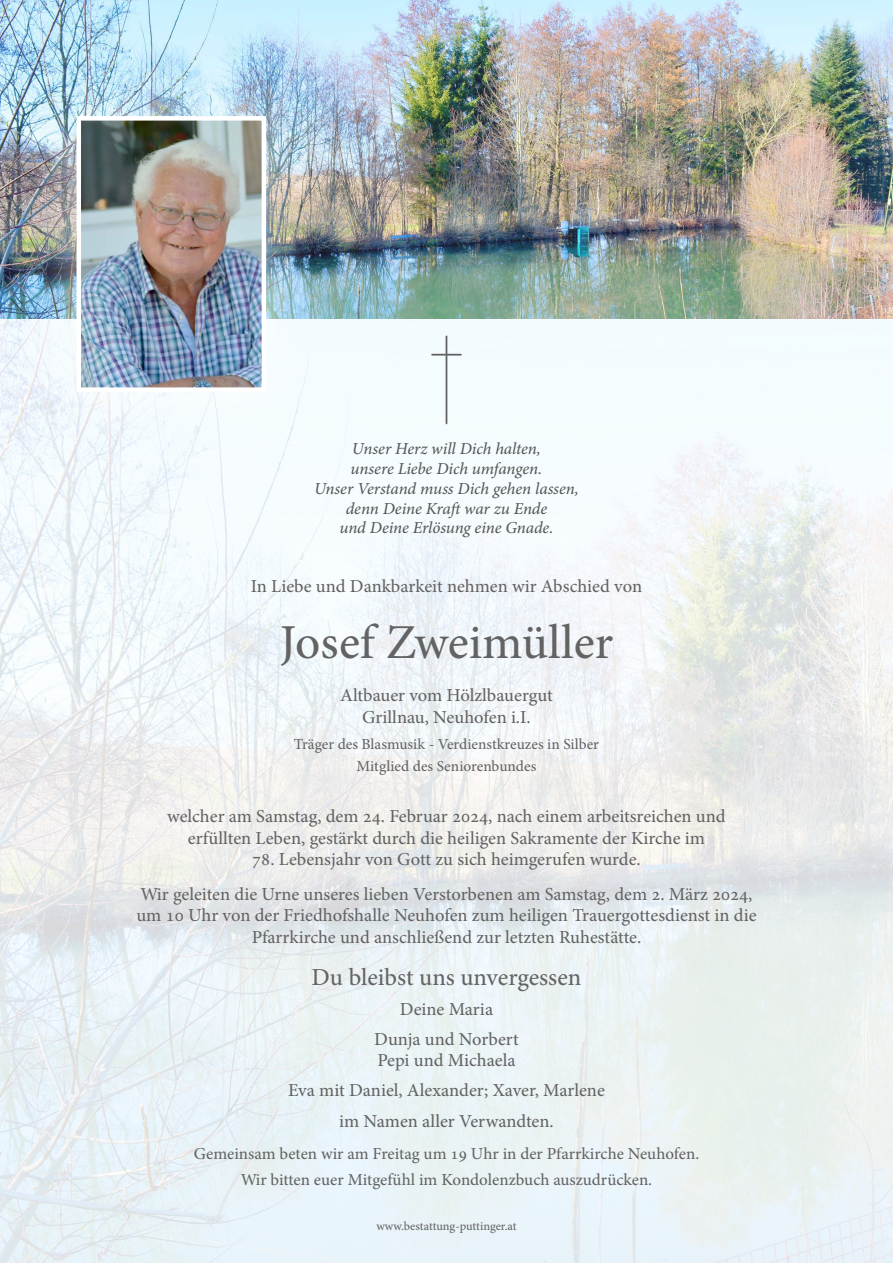
<style>
.page{position:relative;width:893px;height:1263px;background:#fff}
.page>*{position:absolute;margin:0;border:0;box-sizing:border-box;transform-origin:0 0}
.t1{font:48px "Adobe Hebrew";color:#646363}
.t2{font:24px "Adobe Hebrew";color:#646363}
.t3{font:18px/21.6px "Adobe Hebrew";color:#646363;text-align:center}
.t4{font:italic 16.5px/19.8px "Adobe Hebrew";letter-spacing:-.005em;color:#575756;text-align:center}
.t5{font:16.5px/25.8px "Adobe Hebrew";color:#646363;text-align:center}
.t6{font:15px/21.6px "Adobe Hebrew";color:#646363;text-align:center}
.t7{font:12px "Adobe Hebrew";letter-spacing:-.005em;color:#646363}
</style>
<div class="page">
<img style="left:0;top:319px;width:893px;height:944px">
<hr style="left:432px;top:354px;width:29px;height:2px;background:#646363">
<hr style="left:446px;top:336px;width:1px;height:87px;background:#646363">
<img style="left:0;top:0;width:893px;height:319px">
<div style="left:25px;top:64px;width:293px;height:379px;background:#fff;opacity:.75"></div>
<img style="left:82px;top:121px;width:179px;height:266px">
<div style="left:77px;top:116px;width:189px;height:276px;border:4px solid #fff"></div>
<p class="t4" style="left:314px;top:439px;width:266px">Unser Herz will Dich halten,<br>unsere Liebe Dich umfangen.<br>Unser Verstand muss Dich gehen lassen, denn Deine Kraft war zu Ende<br>und Deine Erlösung eine Gnade.</p>
<p class="t3" style="left:251px;top:575px;width:393px">In Liebe und Dankbarkeit nehmen wir Abschied von</p>
<h1 class="t1" style="left:280px;top:613px;width:335px">Josef Zweimüller</h1>
<p class="t3" style="left:340px;top:685px;width:214px">Altbauer vom Hölzlbauergut<br>Grillnau, Neuhofen i.I.</p>
<p class="t6" style="left:294px;top:734px;width:307px">Träger des Blasmusik - Verdienstkreuzes in Silber<br>Mitglied des Seniorenbundes</p>
<p class="t3" style="left:167px;top:806px;width:560px">welcher am Samstag, dem 24. Februar 2024, nach einem arbeitsreichen und erfüllten Leben, gestärkt durch die heiligen Sakramente der Kirche im</p>
<p class="t3" style="left:140px;top:842px;width:613px;line-height:34.3px">78. Lebensjahr von Gott zu sich heimgerufen wurde.<br>Wir geleiten die Urne unseres lieben Verstorbenen am Samstag, dem 2. März 2024,</p>
<p class="t3" style="left:136px;top:905px;width:622px">um 10 Uhr von der Friedhofshalle Neuhofen zum heiligen Trauergottesdienst in die<br>Pfarrkirche und anschließend zur letzten Ruhestätte.</p>
<h2 class="t2" style="left:311px;top:962px;width:271px">Du bleibst uns unvergessen</h2>
<p class="t3" style="left:374px;top:994px;width:146px;line-height:30.2px">Deine Maria<br>Dunja und Norbert</p>
<p class="t3" style="left:288px;top:1045px;width:318px;line-height:30.2px">Pepi und Michaela<br>Eva mit Daniel, Alexander; Xaver, Marlene im Namen aller Verwandten.</p>
<p class="t5" style="left:194px;top:1141px;width:507px">Gemeinsam beten wir am Freitag um 19 Uhr in der Pfarrkirche Neuhofen.<br>Wir bitten euer Mitgefühl im Kondolenzbuch auszudrücken.</p>
<p class="t7" style="left:376px;top:1218px;width:142px">www.bestattung-puttinger.at</p>
</div>
